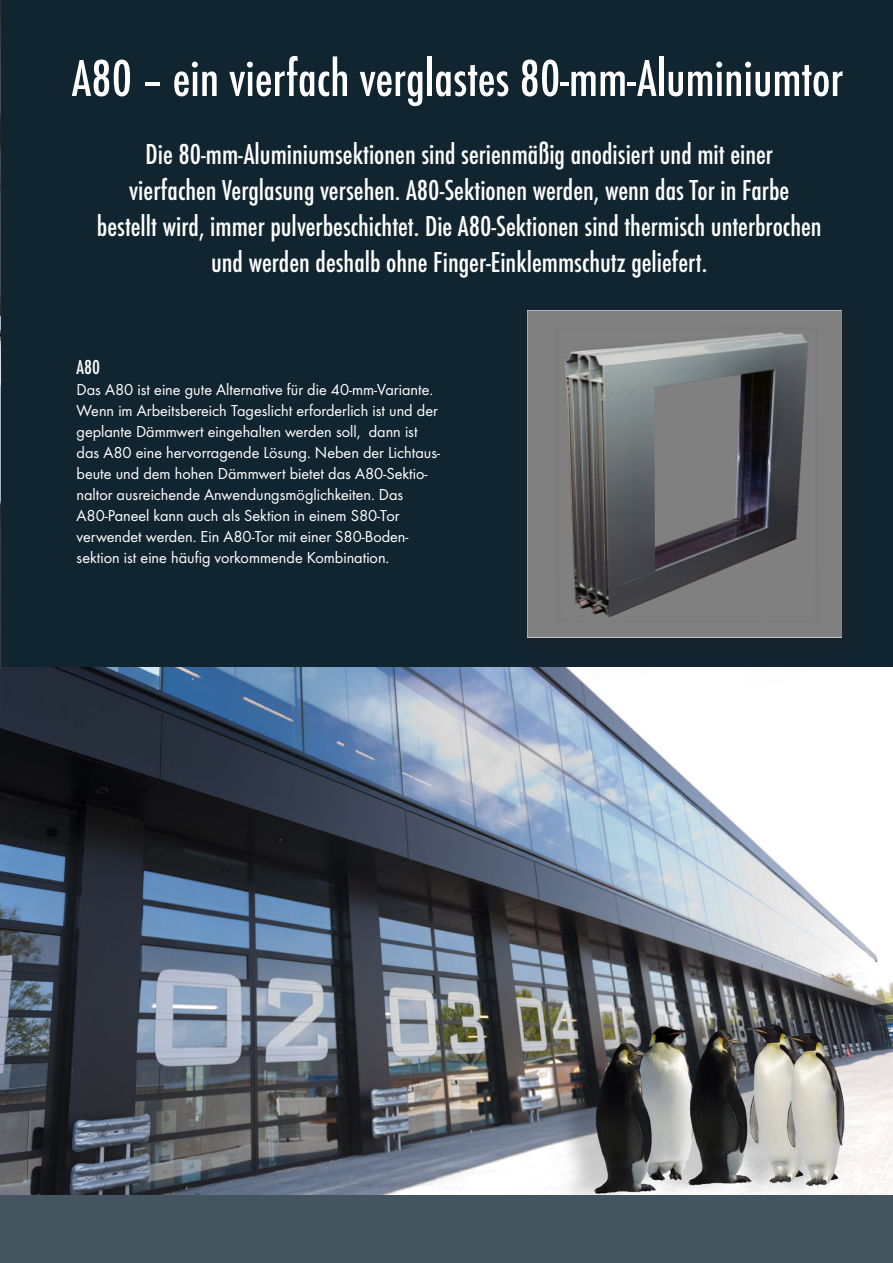
<style>
.page{position:relative;width:893px;height:1263px;background:#fff}
.page>*{position:absolute;margin:0;border:0;box-sizing:border-box;transform-origin:0 0}
.Kop{font:500 54px "Futura Con";color:#fff}
.t1{font:500 30px "Futura Con";color:#fff}
.t2{font:500 21px "Futura Con";color:#fff}
.t3{font:16.5px/21px "Futura Boo";color:#fff}
</style>
<div class="page">
<div style="left:0;top:0;width:893px;height:669px;background:#112530"></div>
<img style="left:0;top:668px;width:893px;height:527px">
<img style="left:0;top:0;width:1px;height:668px">
<div style="left:0;top:1195px;width:893px;height:68px;background:#45555f"></div>
<img style="left:527px;top:310px;width:315px;height:327px">
<p class="Kop" style="left:72px;top:48px;width:773px">A80 – ein vierfach verglastes 80-mm-Aluminiumtor</p>
<p class="t1" style="left:145px;top:137px;width:629px">Die 80-mm-Aluminiumsektionen sind serienmäßig anodisiert und mit einer</p>
<p class="t1" style="left:129px;top:173px;width:661px">vierfachen Verglasung versehen. A80-Sektionen werden, wenn das Tor in Farbe</p>
<p class="t1" style="left:97px;top:209px;width:726px">bestellt wird, immer pulverbeschichtet. Die A80-Sektionen sind thermisch unterbrochen</p>
<p class="t1" style="left:211px;top:245px;width:498px">und werden deshalb ohne Finger-Einklemmschutz geliefert.</p>
<p class="t2" style="left:77px;top:355px;width:25px">A80</p>
<p class="t3" style="left:77px;top:379px;width:365px">Das A80 ist eine gute Alternative für die 40-mm-Variante.<br>Wenn im Arbeitsbereich Tageslicht erforderlich ist und der geplante Dämmwert eingehalten werden soll, dann ist das A80 eine hervorragende Lösung. Neben der Lichtaus&shy;beute und dem hohen Dämmwert bietet das A80-Sektio&shy;naltor ausreichende Anwendungsmöglichkeiten. Das</p>
<p class="t3" style="left:77px;top:505px;width:324px">A80-Paneel kann auch als Sektion in einem S80-Tor</p>
<p class="t3" style="left:77px;top:526px;width:333px">verwendet werden. Ein A80-Tor mit einer S80-Boden-</p>
<p class="t3" style="left:77px;top:547px;width:314px">sektion ist eine häufig vorkommende Kombination.</p>
</div>
